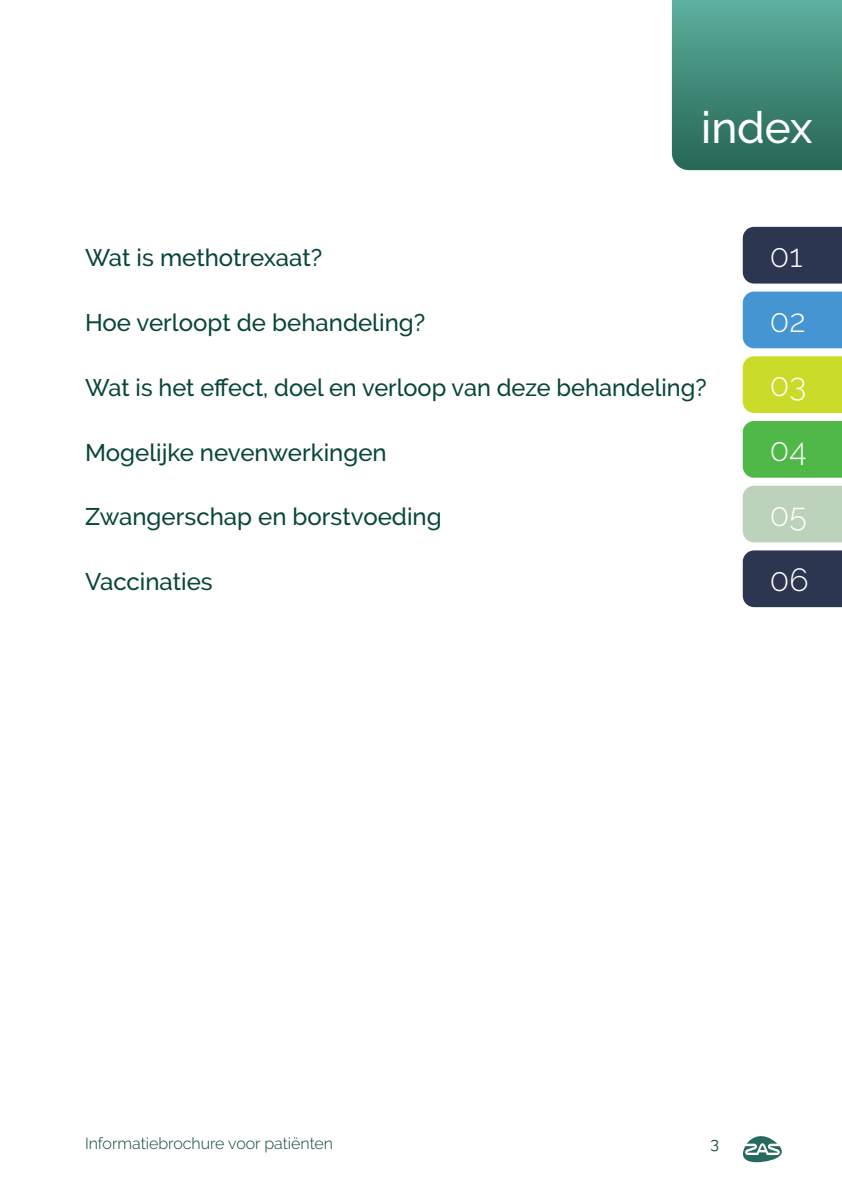
<style>
.page{position:relative;width:842px;height:1191px;background:#fff}
.page>*{position:absolute;margin:0;border:0;box-sizing:border-box;transform-origin:0 0}
.t1{font:500 44px "Raleway";color:#fff}
.t2{font:300 32px "Raleway";color:#fff}
.t3{font:500 24px "Raleway";color:#08453c}
.t4{font:300 16px "Raleway";color:#08453c}
.t5{font:16px "Raleway";color:#08453c}
</style>
<div class="page">
<svg style="left:743px;top:1136px;width:39px;height:26px"></svg>
<svg style="left:672px;top:0;width:170px;height:170px;background:#418a79"></svg>
<div style="left:743px;top:227px;width:99px;height:56px;background:#2c3651"></div>
<div style="left:743px;top:291px;width:99px;height:57px;background:#4495d1"></div>
<div style="left:743px;top:356px;width:99px;height:57px;background:#cbdb2a"></div>
<div style="left:743px;top:421px;width:99px;height:57px;background:#50b848"></div>
<div style="left:743px;top:486px;width:99px;height:56px;background:#bcd2ba"></div>
<div style="left:743px;top:550px;width:99px;height:57px;background:#2c3651"></div>
<h1 class="t1" style="left:701px;top:102px;width:113px">index</h1>
<p class="t3" style="left:85px;top:244px;width:239px">Wat is methotrexaat?</p>
<h2 class="t2" style="left:770px;top:237px;width:34px">01</h2>
<p class="t3" style="left:85px;top:309px;width:342px">Hoe verloopt de behandeling?</p>
<h2 class="t2" style="left:770px;top:302px;width:37px">02</h2>
<p class="t3" style="left:85px;top:373px;width:623px">Wat is het effect, doel en verloop van deze behandeling?</p>
<h2 class="t2" style="left:770px;top:366px;width:38px">03</h2>
<p class="t3" style="left:85px;top:438px;width:303px">Mogelijke nevenwerkingen</p>
<h2 class="t2" style="left:770px;top:431px;width:38px">04</h2>
<p class="t3" style="left:85px;top:503px;width:358px">Zwangerschap en borstvoeding</p>
<h2 class="t2" style="left:770px;top:496px;width:38px">05</h2>
<p class="t3" style="left:85px;top:568px;width:129px">Vaccinaties</p>
<h2 class="t2" style="left:770px;top:560px;width:40px">06</h2>
<p class="t4" style="left:85px;top:1134px;width:250px">Informatiebrochure voor patiënten</p>
<p class="t5" style="left:710px;top:1134px;width:10px">3</p>
</div>
